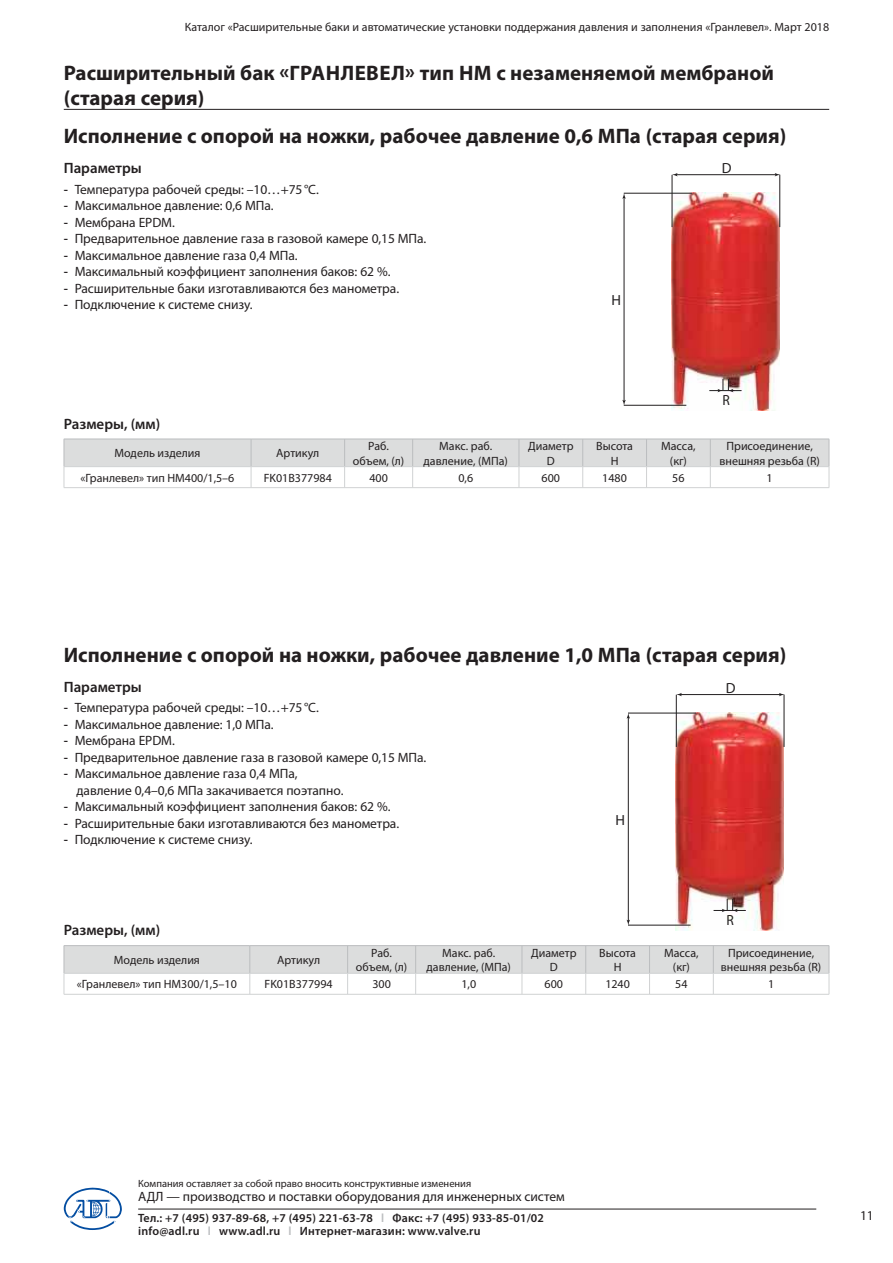
<style>
.page{position:relative;width:893px;height:1263px;background:#fff}
.page>*{position:absolute;margin:0;border:0;box-sizing:border-box;transform-origin:0 0}
.t1{font:700 21px/25.2px "Myriad Pro";color:#231f20}
.t2{font:600 15px "Myriad Pro";color:#231f20}
.t3{font:14.7px "Myriad Pro";color:#221f20}
.t4{font:14.7px "Myriad Pro";color:#221f20;scale:.94 1}
.t5{font:13.5px/16.5px "Myriad Pro";letter-spacing:-.005em;color:#231f20}
.t6{font:12px/14.4px "Myriad Pro";color:#231f20;text-align:center}
.t7{font:600 12px "Myriad Pro";letter-spacing:.015em;color:#231f20}
.t8{font:10.5px "Myriad Pro";color:#231f20}
.s1{font-weight:600}
.s2{color:#bbbdbf}
</style>
<div class="page">
<svg style="left:64px;top:1188px;width:58px;height:42px"></svg>
<hr style="left:138px;top:1209px;width:678px;height:1px;background:#231f20">
<svg style="left:64px;top:439px;width:766px;height:48px"></svg>
<hr style="left:64px;top:487px;width:765px;height:1px;background:#d0d2d3">
<img style="left:671px;top:193px;width:109px;height:218px">
<hr style="left:624px;top:193px;width:68px;height:1px;background:#221f20">
<hr style="left:624px;top:405px;width:62px;height:1px;background:#221f20">
<hr style="left:672px;top:175px;width:1px;height:52px;background:#221f20">
<hr style="left:779px;top:175px;width:1px;height:52px;background:#221f20">
<hr style="left:676px;top:174px;width:100px;height:1px;background:#221f20">
<svg style="left:672px;top:173px;width:6px;height:3px"></svg>
<svg style="left:775px;top:173px;width:5px;height:3px"></svg>
<hr style="left:624px;top:197px;width:1px;height:205px;background:#221f20">
<svg style="left:622px;top:193px;width:4px;height:6px"></svg>
<svg style="left:622px;top:400px;width:4px;height:5px"></svg>
<svg style="left:709px;top:379px;width:33px;height:13px"></svg>
<hr style="left:64px;top:109px;width:765px;height:1px;background:#231f20">
<hr style="left:64px;top:945px;width:186px;height:1px;background:#bbbdbf">
<hr style="left:250px;top:945px;width:579px;height:1px;background:#bbbdbf">
<svg style="left:64px;top:946px;width:766px;height:48px"></svg>
<hr style="left:64px;top:994px;width:765px;height:1px;background:#d0d2d3">
<img style="left:676px;top:713px;width:108px;height:218px">
<hr style="left:628px;top:713px;width:68px;height:1px;background:#221f20">
<hr style="left:628px;top:925px;width:63px;height:1px;background:#221f20">
<hr style="left:676px;top:695px;width:1px;height:52px;background:#221f20">
<hr style="left:784px;top:695px;width:1px;height:52px;background:#221f20">
<hr style="left:680px;top:694px;width:101px;height:1px;background:#221f20">
<svg style="left:676px;top:693px;width:6px;height:3px"></svg>
<hr style="left:628px;top:717px;width:1px;height:204px;background:#221f20">
<svg style="left:627px;top:713px;width:3px;height:6px"></svg>
<svg style="left:627px;top:920px;width:3px;height:5px"></svg>
<svg style="left:714px;top:899px;width:32px;height:13px"></svg>
<p class="t6" style="left:185px;top:21px;width:646px">Каталог «Расширительные баки и автоматические установки поддержания давления и заполнения «Гранлевел». Март 2018</p>
<h1 class="t1" style="left:64px;top:62px;width:712px">Расширительный бак «ГРАНЛЕВЕЛ» тип НМ с незаменяемой мембраной (старая серия)</h1>
<h1 class="t1" style="left:64px;top:125px;width:724px">Исполнение с опорой на ножки, рабочее давление 0,6 МПа (старая серия)</h1>
<p class="t2" style="left:64px;top:162px;width:79px">Параметры</p>
<p class="t5" style="left:64px;top:182px;width:257px"><span class="s1">-</span> Температура рабочей среды: –10…+75 °С.</p>
<p class="t5" style="left:64px;top:199px;width:211px"><span class="s1">-</span> Максимальное давление: 0,6 МПа.</p>
<p class="t5" style="left:64px;top:215px;width:113px"><span class="s1">-</span> Мембрана EPDM.</p>
<p class="t5" style="left:64px;top:232px;width:364px"><span class="s1">-</span> Предварительное давление газа в газовой камере 0,15 МПа.</p>
<p class="t5" style="left:64px;top:248px;width:235px"><span class="s1">-</span> Максимальное давление газа 0,4 МПа.</p>
<p class="t5" style="left:64px;top:265px;width:328px"><span class="s1">-</span> Максимальный коэффициент заполнения баков: 62 %.</p>
<p class="t5" style="left:64px;top:281px;width:337px"><span class="s1">-</span> Расширительные баки изготавливаются без манометра.</p>
<p class="t5" style="left:64px;top:298px;width:190px"><span class="s1">-</span> Подключение к системе снизу.</p>
<p class="t3" style="left:722px;top:162px;width:11px">D</p>
<p class="t3" style="left:611px;top:294px;width:11px">H</p>
<p class="t4" style="left:722px;top:394px;width:9px">R</p>
<p class="t2" style="left:64px;top:418px;width:98px">Размеры, (мм)</p>
<p class="t6" style="left:114px;top:447px;width:88px">Модель изделия</p>
<p class="t6" style="left:276px;top:447px;width:45px">Артикул</p>
<p class="t6" style="left:353px;top:440px;width:53px">Раб. объем, (л)</p>
<p class="t6" style="left:424px;top:440px;width:86px">Макс. раб. давление, (МПа)</p>
<p class="t6" style="left:528px;top:440px;width:47px">Диаметр<br>D</p>
<p class="t6" style="left:596px;top:440px;width:38px">Высота<br>H</p>
<p class="t6" style="left:661px;top:440px;width:36px">Масса, (кг)</p>
<p class="t6" style="left:719px;top:440px;width:102px">Присоединение, внешняя резьба (R)</p>
<p class="t6" style="left:81px;top:471px;width:155px">«Гранлевел» тип НМ400/1,5–6</p>
<p class="t6" style="left:264px;top:471px;width:70px">FK01B377984</p>
<p class="t6" style="left:369px;top:471px;width:20px">400</p>
<p class="t6" style="left:458px;top:471px;width:16px">0,6</p>
<p class="t6" style="left:542px;top:471px;width:20px">600</p>
<p class="t6" style="left:602px;top:471px;width:26px">1480</p>
<p class="t6" style="left:672px;top:471px;width:14px">56</p>
<p class="t6" style="left:767px;top:471px;width:8px">1</p>
<h1 class="t1" style="left:64px;top:644px;width:724px">Исполнение с опорой на ножки, рабочее давление 1,0 МПа (старая серия)</h1>
<p class="t3" style="left:726px;top:682px;width:11px">D</p>
<p class="t2" style="left:64px;top:681px;width:79px">Параметры</p>
<p class="t5" style="left:64px;top:701px;width:257px"><span class="s1">-</span> Температура рабочей среды: –10…+75 °С.</p>
<p class="t5" style="left:64px;top:717px;width:211px"><span class="s1">-</span> Максимальное давление: 1,0 МПа.</p>
<p class="t5" style="left:64px;top:734px;width:113px"><span class="s1">-</span> Мембрана EPDM.</p>
<p class="t5" style="left:64px;top:750px;width:364px"><span class="s1">-</span> Предварительное давление газа в газовой камере 0,15 МПа.</p>
<p class="t5" style="left:77px;top:767px;width:268px;text-indent:-13px"><span class="s1">-</span> Максимальное давление газа 0,4 МПа, давление 0,4–0,6 МПа закачи вается поэтапно.</p>
<p class="t5" style="left:64px;top:800px;width:328px"><span class="s1">-</span> Максимальный коэффициент заполнения баков: 62 %.</p>
<p class="t5" style="left:64px;top:816px;width:337px"><span class="s1">-</span> Расширительные баки изготавливаются без манометра.</p>
<p class="t5" style="left:64px;top:833px;width:190px"><span class="s1">-</span> Подключение к системе снизу.</p>
<p class="t3" style="left:616px;top:814px;width:11px">H</p>
<p class="t4" style="left:727px;top:914px;width:9px">R</p>
<p class="t2" style="left:64px;top:924px;width:98px">Размеры, (мм)</p>
<p class="t6" style="left:114px;top:954px;width:88px">Модель изделия</p>
<p class="t6" style="left:277px;top:954px;width:45px">Артикул</p>
<p class="t6" style="left:356px;top:946px;width:53px">Раб. объем, (л)</p>
<p class="t6" style="left:427px;top:946px;width:86px">Макс. раб. давление, (МПа)</p>
<p class="t6" style="left:531px;top:946px;width:47px">Диаметр<br>D</p>
<p class="t6" style="left:599px;top:946px;width:38px">Высота<br>H</p>
<p class="t6" style="left:664px;top:946px;width:36px">Масса, (кг)</p>
<p class="t6" style="left:721px;top:946px;width:102px">Присоединение, внешняя резьба (R)</p>
<p class="t6" style="left:77px;top:978px;width:162px">«Гранлевел» тип НМ300/1,5–10</p>
<p class="t6" style="left:265px;top:978px;width:70px">FK01B377994</p>
<p class="t6" style="left:372px;top:978px;width:20px">300</p>
<p class="t6" style="left:461px;top:978px;width:16px">1,0</p>
<p class="t6" style="left:545px;top:978px;width:20px">600</p>
<p class="t6" style="left:605px;top:978px;width:26px">1240</p>
<p class="t6" style="left:675px;top:978px;width:14px">54</p>
<p class="t6" style="left:768px;top:978px;width:8px">1</p>
<p class="t8" style="left:138px;top:1180px;width:335px">Компания оставляет за собой право вносить конструктивные изменения</p>
<p class="t5" style="left:138px;top:1189px;width:428px">АДЛ — производство и поставки оборудования для инженерных систем</p>
<p class="t7" style="left:138px;top:1214px;width:407px">Тел.: +7 (495) 937-89-68, +7 (495) 221-63-78 <span class="s2">l</span> Факс: +7 (495) 933-85-01/02</p>
<p class="t5" style="left:860px;top:1208px;width:15px">11</p>
<p class="t7" style="left:138px;top:1227px;width:344px">info@adl.ru <span class="s2">l</span> www.adl.ru <span class="s2">l</span> Интернет-магазин: www.valve.ru</p>
</div>
